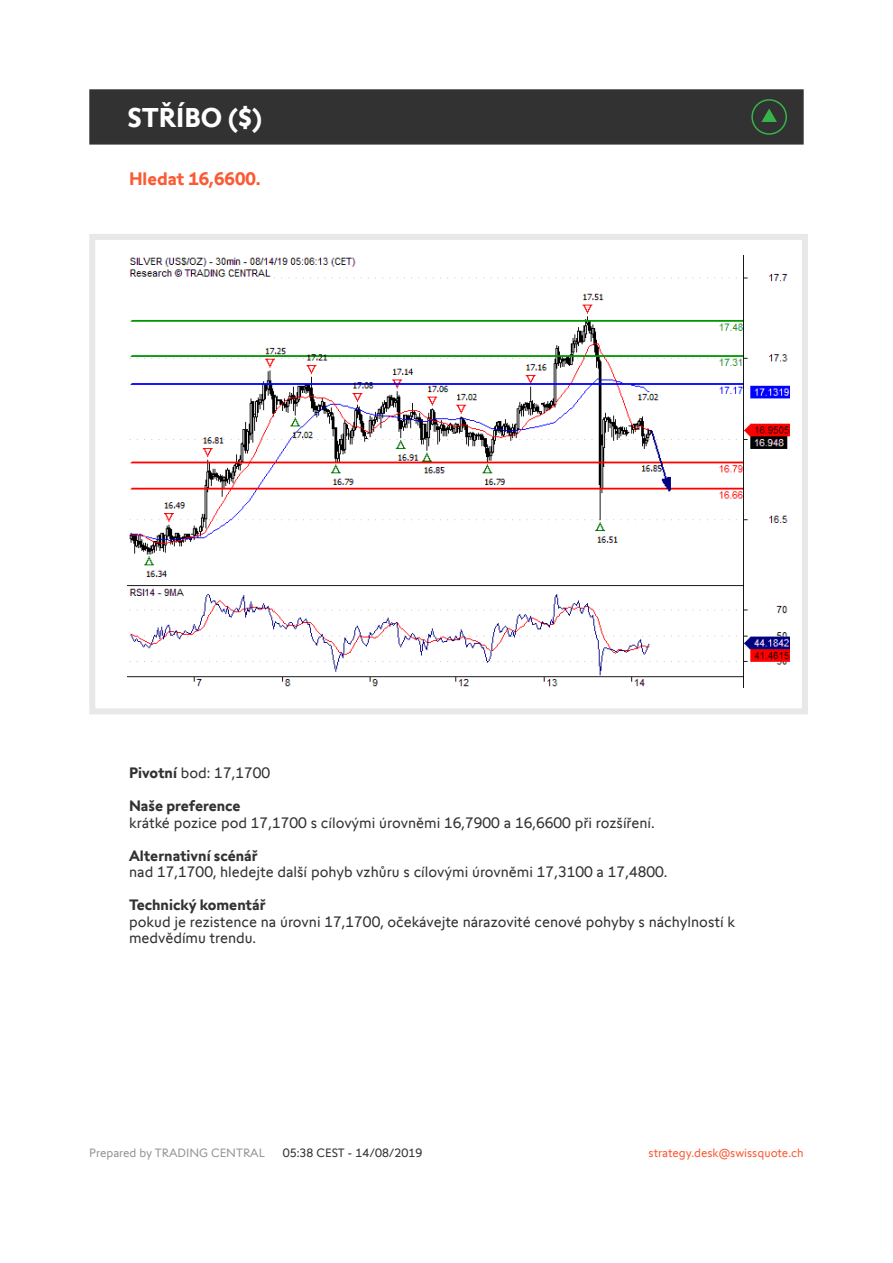
<style>
.page{position:relative;width:893px;height:1263px;background:#fff}
.page>*{position:absolute;margin:0;border:0;box-sizing:border-box;transform-origin:0 0}
.t1{font:700 27px "Swissquote CT";color:#fff}
.t2{font:700 18px "Swissquote CT";color:#fa5b35}
.t3{font:15px/16.5px "Swissquote CT";color:#323232}
.t4{font:700 15px "Swissquote CT";color:#323232}
.t5{font:12px "Swissquote CT";color:#fa5b35}
.t6{font:12px "Swissquote CT";color:#939598}
.t7{font:12px "Swissquote CT";color:#323232}
.s1{font-weight:700}
</style>
<div class="page">
<div style="left:89px;top:234px;width:719px;height:480px;border:6px solid #e9e8e7"></div>
<div style="left:89px;top:89px;width:715px;height:56px;background:#323232;border:2px solid #323232"></div>
<img style="left:128px;top:255px;width:661px;height:432px">
<svg style="left:751px;top:99px;width:36px;height:36px"></svg>
<h1 class="t1" style="left:128px;top:101px;width:136px">STŘÍBO ($)</h1>
<p class="t2" style="left:129px;top:168px;width:133px">Hledat 16,6600.</p>
<p class="t3" style="left:129px;top:765px;width:143px"><span class="s1">Pivotní</span> bod: 17,1700</p>
<p class="t4" style="left:129px;top:797px;width:113px">Naše preference</p>
<p class="t3" style="left:129px;top:814px;width:527px">krátké pozice pod 17,1700 s cílovými úrovněmi 16,7900 a 16,6600 při rozšíření.</p>
<p class="t4" style="left:129px;top:846px;width:130px">Alternativní scénář</p>
<p class="t3" style="left:129px;top:864px;width:540px">nad 17,1700, hledejte další pohyb vzhůru s cílovými úrovněmi 17,3100 a 17,4800.</p>
<p class="t4" style="left:129px;top:896px;width:138px">Technický komentář</p>
<p class="t3" style="left:129px;top:913px;width:608px">pokud je rezistence na úrovni 17,1700, očekávejte nárazovité cenové pohyby s náchylností k medvědímu trendu.</p>
<p class="t6" style="left:89px;top:1145px;width:177px">Prepared by TRADING CENTRAL</p>
<p class="t7" style="left:283px;top:1145px;width:141px">05:38 CEST - 14/08/2019</p>
<p class="t5" style="left:649px;top:1145px;width:157px">strategy.desk@swissquote.ch</p>
</div>
